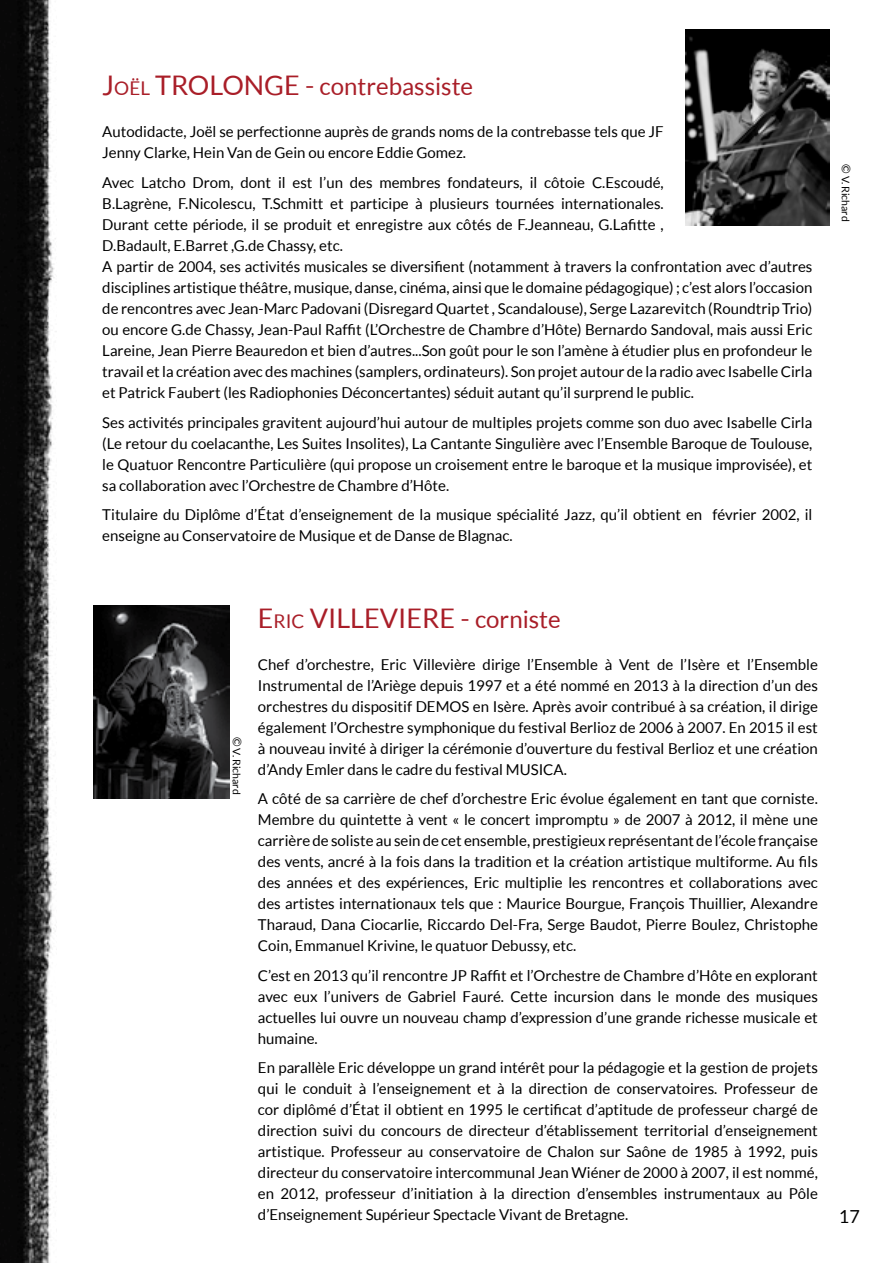
<style>
.page{position:relative;width:893px;height:1263px;background:#fff}
.page>*{position:absolute;margin:0;border:0;box-sizing:border-box;transform-origin:0 0}
.t1{font:27px "Lato";color:#a91e28}
.t2{font:24px "Lato";color:#a91e28}
.t3{font:18.9px "Lato";color:#a91e28}
.t4{font:18px "Lato";color:#000}
.t5{font:15px/21px "Lato";color:#000}
.t6{font:12px "Lato";color:#000}
.t7{font:10.5px "Lato";color:#000}
.s1{font-size:27px}
</style>
<div class="page">
<img style="left:94px;top:606px;width:136px;height:192px">
<img style="left:685px;top:30px;width:144px;height:196px">
<img style="left:0;top:0;width:57px;height:1263px">
<h1 class="t1" style="left:155px;top:71px;width:161px">TROLONGE -</h1>
<p class="t3" style="left:102px;top:78px;width:49px"><span class="s1">J</span>OËL</p>
<p class="t5" style="left:102px;top:121px;width:563px">Autodidacte, Joël se perfectionne auprès de grands noms de la contrebasse tels que JF<br>Jenny Clarke, Hein Van de Gein ou encore Eddie Gomez.</p>
<p class="t5" style="left:592px;top:172px;width:73px">C.Escoudé,</p>
<h2 class="t2" style="left:320px;top:73px;width:155px">contrebassiste</h2>
<p class="t5" style="left:319px;top:172px;width:25px">’l un</p>
<p class="t5" style="left:141px;top:172px;width:46px">Latcho</p>
<p class="t5" style="left:240px;top:172px;width:32px">dont</p>
<p class="t5" style="left:278px;top:172px;width:9px">il</p>
<p class="t5" style="left:350px;top:172px;width:24px">des</p>
<p class="t5" style="left:379px;top:172px;width:63px">membres</p>
<p class="t5" style="left:448px;top:172px;width:77px">fondateurs,</p>
<p class="t5" style="left:530px;top:172px;width:9px">il</p>
<p class="t5" style="left:544px;top:172px;width:42px">côtoie</p>
<p class="t5" style="left:102px;top:172px;width:712px">Avec<br>B.Lagrène .F, Nicolescu .T, Schmitt et participe à plusieurs tournées internationales.<br>Durant cette période il, se produit et enregistre aux côtés de .FJeanneau G, .Lafitte ,<br>D.Badault .E, Barret G, .de Chassy, etc.<br>A partir de 2004, ses activités musicales se diversifient (notamment à travers la confrontation avec ’d autres disciplines artistique théâtre, musique, danse, cinéma, ainsi que le domaine pédagogique) ; ’c est alors ’l occasion de rencontres avec Jean-Marc Padovani (Disregard Quartet , Scandalouse ,) Serge Lazarevitch (Roundtrip Trio( ou encore G.de Chassy, Jean-Paul Raffit ’L( Orchestre de Chambre ’d Hôte) Bernardo Sandoval, mais aussi Eric Lareine, Jean Pierre Beauredon et bien ’d autres...Son goût pour le son ’l amène à étudier plus en profondeur le travail et la création avec des machines (samplers, ordinateurs .) Son projet autour de la radio avec Isabelle Cirla et Patrick Faubert (les Radiophonies Déconcertantes) séduit autant qu i l’ surprend le public.</p>
<p class="t5" style="left:102px;top:411px;width:712px;text-align:justify">Ses activités principales gravitent aujourd’hui autour de multiples projets comme son duo avec Isabelle Cirla (Le retour du coelacanthe, Les Suites Insolites ,) La Cantante Singulière avec ’l Ensemble Baroque de Toulouse, le Quatuor Rencontre Particulière (qui propose un croisement entre le baroque et la musique improvisée ,) et sa collaboration avec ’l Orchestre de Chambre ’d Hôte.</p>
<p class="t5" style="left:712px;top:504px;width:101px">février 2002, il</p>
<p class="t5" style="left:192px;top:172px;width:43px">Drom,</p>
<p class="t5" style="left:293px;top:172px;width:21px">est</p>
<p class="t5" style="left:102px;top:504px;width:601px">Titulaire du Diplôme ’d État ’d enseignement de la musique spécialité Jazz, qu i l’ obtient en enseigne au Conservatoire de Musique et de Danse de Blagnac.</p>
<p class="t6" style="left:853px;top:164px;width:11px;rotate:90deg">©</p>
<p class="t7" style="left:851px;top:175px;width:48px;rotate:90deg">.V Richard</p>
<p class="t6" style="left:244px;top:737px;width:11px;rotate:90deg">©</p>
<p class="t7" style="left:242px;top:748px;width:48px;rotate:90deg">.V Richard</p>
<p class="t3" style="left:258px;top:610px;width:27px"><span class="s1">E</span>RIC</p>
<h1 class="t1" style="left:310px;top:603px;width:43px">VILLEV</h1>
<h1 class="t1" style="left:398px;top:603px;width:73px">IERE -</h1>
<h2 class="t2" style="left:475px;top:606px;width:87px">corniste</h2>
<p class="t5" style="left:296px;top:654px;width:79px">’d orchestre,</p>
<p class="t5" style="left:527px;top:654px;width:72px">’l Ensemble</p>
<p class="t5" style="left:680px;top:654px;width:41px">’l Isère</p>
<p class="t5" style="left:747px;top:654px;width:72px">’l Ensemble</p>
<p class="t5" style="left:258px;top:654px;width:561px">Chef<br>Instrumental de ’lAriège depuis 1997 et a été nommé en 2013 laà direction ’d un des orchestres du dispositif DEMOS en Isère. Après avoir contribué à sa création il, dirige également ’l Orchestre symphonique du festival Berlioz de 2006 à 2007. En 2015 il est à nouveau invité à diriger la cérémonie ’d ouverture du festival Berlioz et une création ’dAndy Emler dans le cadre du festival MUSICA.</p>
<p class="t5" style="left:258px;top:788px;width:561px;text-align:justify">A côté de sa carrière de chef ’d orchestre Eric évolue également en tant que corniste.<br>Membre du quintette à vent « le concert impromptu » de 2007 à 2012, il mène une carrièredesolisteauseindecetensemble,prestigieuxreprésentantde ’l écolefrançaise des vents, ancré laà fois dans la tradition et la création artistique multiforme. Au fils des années et des expériences, Eric multiplie les rencontres et collaborations avec des artistes internationaux tels que : Maurice Bourgue, François Thuillier, Alexandre Tharaud, Dana Ciocarlie, Riccardo Del-Fra, Serge Baudot, Pierre Boulez, Christophe Coin, Emmanuel Krivine le, quatuor Debussy, etc.</p>
<p class="t5" style="left:258px;top:965px;width:561px;text-align:justify">C’est en 2013 qu i l’ rencontre JP Raffit et ’l Orchestre de Chambre ’d Hôte en explorant avec eux ’l univers de Gabriel Fauré. Cette incursion dans le monde des musiques actuelles lui ouvre un nouveau champ ’d expression ’d une grande richesse musicale et humaine.</p>
<p class="t5" style="left:258px;top:1057px;width:561px;text-align:justify">En parallèle Eric développe un grand intérêt pour la pédagogie et la gestion de projets qui le conduit ’là enseignement et à la direction de conservatoires. Professeur de cor diplômé ’d État il obtient en 1995 le certificat ’d aptitude de professeur chargé de direction suivi du concours de directeur ’d établissement territorial ’d enseignement artistique. Professeur au conservatoire de Chalon sur Saône de 1985 à 1992, puis directeur du conservatoire intercommunal Jean Wiéner de 2000 à 2007, il est nommé, en 2012, professeur ’d initiation à la direction ’d ensembles instrumentaux au Pôle ’d Enseignement Supérieur Spectacle Vivant de Bretagne.</p>
<p class="t5" style="left:413px;top:654px;width:64px">Villevière</p>
<p class="t5" style="left:483px;top:654px;width:39px">dirige</p>
<p class="t5" style="left:657px;top:654px;width:18px">de</p>
<p class="t5" style="left:381px;top:654px;width:27px">Eric</p>
<p class="t5" style="left:605px;top:654px;width:9px">à</p>
<p class="t5" style="left:619px;top:654px;width:33px">Vent</p>
<p class="t5" style="left:727px;top:654px;width:15px">et</p>
<p class="t4" style="left:839px;top:1207px;width:22px">17</p>
</div>
